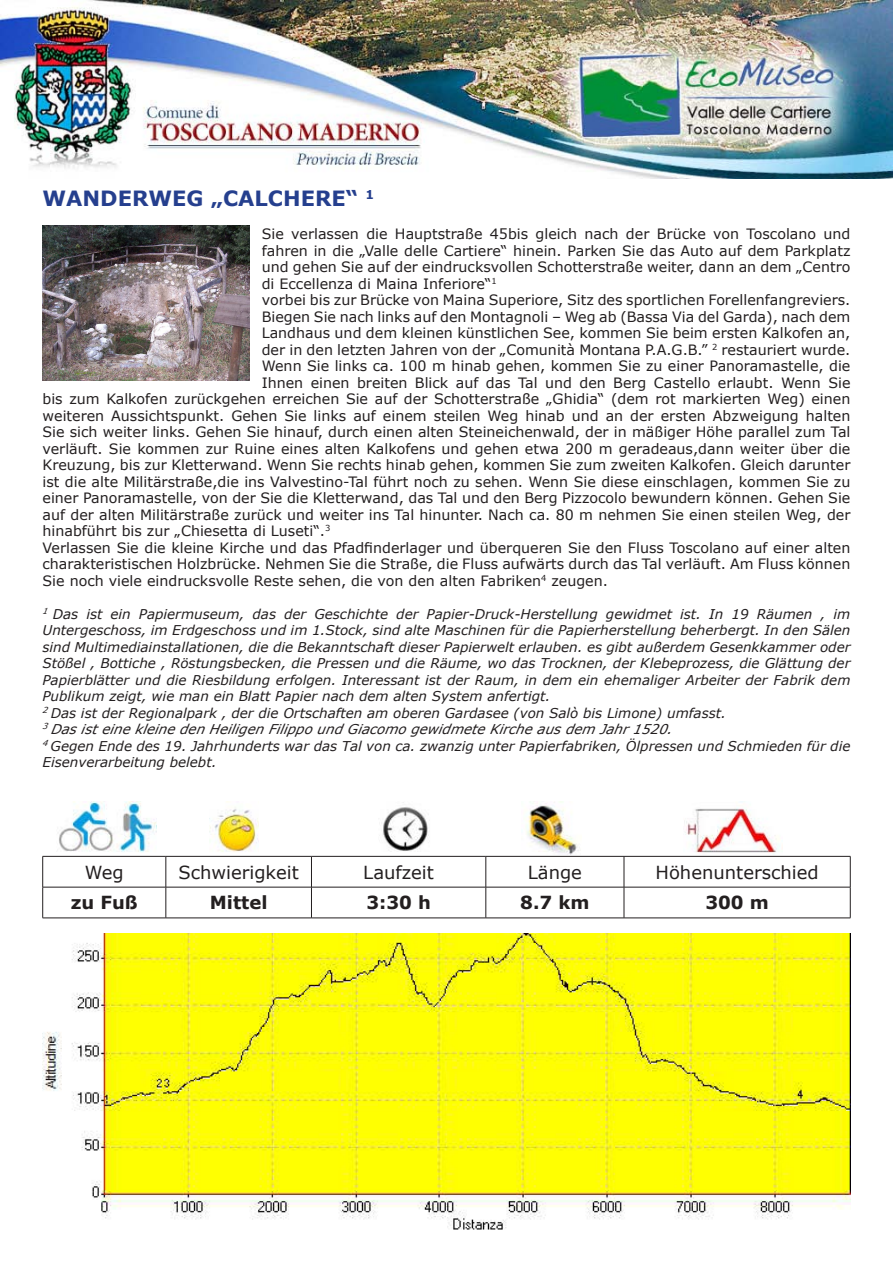
<style>
.page{position:relative;width:893px;height:1263px;background:#fff}
.page>*{position:absolute;margin:0;border:0;box-sizing:border-box;transform-origin:0 0}
.t1{font:700 21px "Verdana";color:#253f8e}
.t2{font:18px "Verdana";color:#231f20}
.t3{font:700 18px "Verdana";color:#231f20}
.t4{font:14.25px/16.5px "Verdana";color:#231f20;text-align:justify}
.t5{font:italic 13.5px/16.5px "Verdana";color:#231f20;text-align:justify}
</style>
<div class="page">
<img style="left:43px;top:933px;width:807px;height:297px">
<img style="left:43px;top:225px;width:206px;height:155px">
<img style="left:0;top:0;width:892px;height:178px">
<hr style="left:43px;top:856px;width:123px;height:1px;background:#231f20">
<hr style="left:42px;top:856px;width:1px;height:31px;background:#231f20">
<hr style="left:166px;top:856px;width:145px;height:1px;background:#231f20">
<hr style="left:166px;top:856px;width:1px;height:31px;background:#231f20">
<hr style="left:311px;top:856px;width:175px;height:1px;background:#231f20">
<hr style="left:311px;top:856px;width:1px;height:31px;background:#231f20">
<hr style="left:486px;top:856px;width:138px;height:1px;background:#231f20">
<hr style="left:486px;top:856px;width:1px;height:31px;background:#231f20">
<hr style="left:624px;top:856px;width:226px;height:1px;background:#231f20">
<hr style="left:624px;top:856px;width:1px;height:31px;background:#231f20">
<hr style="left:850px;top:856px;width:1px;height:31px;background:#231f20">
<hr style="left:43px;top:887px;width:123px;height:1px;background:#231f20">
<hr style="left:42px;top:887px;width:1px;height:31px;background:#231f20">
<hr style="left:166px;top:887px;width:145px;height:1px;background:#231f20">
<hr style="left:166px;top:887px;width:1px;height:31px;background:#231f20">
<hr style="left:311px;top:887px;width:175px;height:1px;background:#231f20">
<hr style="left:311px;top:887px;width:1px;height:31px;background:#231f20">
<hr style="left:486px;top:887px;width:138px;height:1px;background:#231f20">
<hr style="left:486px;top:887px;width:1px;height:31px;background:#231f20">
<hr style="left:624px;top:887px;width:226px;height:1px;background:#231f20">
<hr style="left:624px;top:887px;width:1px;height:31px;background:#231f20">
<hr style="left:850px;top:887px;width:1px;height:31px;background:#231f20">
<hr style="left:43px;top:918px;width:123px;height:1px;background:#231f20">
<hr style="left:166px;top:918px;width:145px;height:1px;background:#231f20">
<hr style="left:311px;top:918px;width:175px;height:1px;background:#231f20">
<hr style="left:486px;top:918px;width:138px;height:1px;background:#231f20">
<hr style="left:624px;top:918px;width:226px;height:1px;background:#231f20">
<img style="left:209px;top:801px;width:49px;height:51px">
<img style="left:526px;top:801px;width:53px;height:54px">
<img style="left:684px;top:801px;width:99px;height:52px">
<img style="left:59px;top:801px;width:97px;height:52px">
<img style="left:383px;top:802px;width:46px;height:49px">
<p class="t1" style="left:43px;top:185px;width:333px">WANDERWEG „CALCHERE“ <sup>1</sup></p>
<p class="t4" style="left:262px;top:225px;width:590px">Sie verlassen die Hauptstraße 45bis gleich nach der Brücke von Toscolano und fahren in die „Valle delle Cartiere“ hinein. Parken Sie das Auto auf dem Parkplatz und gehen Sie auf der eindrucksvollen Schotterstraße weiter, dann an dem „Centro di Eccellenza di Maina Inferiore“<sup>1</sup></p>
<p class="t4" style="left:262px;top:291px;width:590px">vorbei bis zur Brücke von Maina Superiore, Sitz des sportlichen Forellenfangreviers.</p>
<p class="t4" style="left:262px;top:308px;width:590px">Biegen Sie nach links auf den Montagnoli – Weg ab (Bassa Via del Garda), nach dem</p>
<p class="t4" style="left:262px;top:324px;width:590px">Landhaus und dem kleinen künstlichen See, kommen Sie beim ersten Kalkofen an,</p>
<p class="t4" style="left:262px;top:341px;width:590px">der in den letzten Jahren von der „Comunità Montana P.A.G.B.” <sup>2</sup> restauriert wurde.</p>
<p class="t4" style="left:262px;top:357px;width:590px">Wenn Sie links ca. 100 m hinab gehen, kommen Sie zu einer Panoramastelle, die</p>
<p class="t4" style="left:262px;top:374px;width:590px">Ihnen einen breiten Blick auf das Tal und den Berg Castello erlaubt. Wenn Sie</p>
<p class="t4" style="left:43px;top:390px;width:809px">bis zum Kalkofen zurückgehen erreichen Sie auf der Schotterstraße „Ghidia“ (dem rot markierten Weg) einen</p>
<p class="t4" style="left:43px;top:407px;width:809px">weiteren Aussichtspunkt. Gehen Sie links auf einem steilen Weg hinab und an der ersten Abzweigung halten</p>
<p class="t4" style="left:43px;top:423px;width:809px">Sie sich weiter links. Gehen Sie hinauf, durch einen alten Steineichenwald, der in mäßiger Höhe parallel zum Tal</p>
<p class="t4" style="left:43px;top:440px;width:809px">verläuft. Sie kommen zur Ruine eines alten Kalkofens und gehen etwa 200 m geradeaus,dann weiter über die</p>
<p class="t4" style="left:43px;top:456px;width:809px">Kreuzung, bis zur Kletterwand. Wenn Sie rechts hinab gehen, kommen Sie zum zweiten Kalkofen. Gleich darunter</p>
<p class="t4" style="left:43px;top:473px;width:809px">ist die alte Militärstraße,die ins Valvestino-Tal führt noch zu sehen. Wenn Sie diese einschlagen, kommen Sie zu</p>
<p class="t4" style="left:43px;top:489px;width:809px">einer Panoramastelle, von der Sie die Kletterwand, das Tal und den Berg Pizzocolo bewundern können. Gehen Sie</p>
<p class="t4" style="left:43px;top:506px;width:809px">auf der alten Militärstraße zurück und weiter ins Tal hinunter. Nach ca. 80 m nehmen Sie einen steilen Weg, der</p>
<p class="t4" style="left:43px;top:522px;width:289px">hinabführt bis zur „Chiesetta di Luseti“.<sup>3</sup></p>
<p class="t4" style="left:43px;top:539px;width:809px">Verlassen Sie die kleine Kirche und das Pfadfinderlager und überqueren Sie den Fluss Toscolano auf einer alten charakteristischen Holzbrücke. Nehmen Sie die Straße, die Fluss aufwärts durch das Tal verläuft. Am Fluss können Sie noch viele eindrucksvolle Reste sehen, die von den alten Fabriken<sup>4</sup> zeugen.</p>
<p class="t5" style="left:43px;top:605px;width:809px"><sup>1</sup> Das ist ein Papiermuseum, das der Geschichte der Papier-Druck-Herstellung gewidmet ist. In 19 Räumen , im Untergeschoss, im Erdgeschoss und im 1.Stock, sind alte Maschinen für die Papierherstellung beherbergt. In den Sälen sind Multimediainstallationen, die die Bekanntschaft dieser Papierwelt erlauben. es gibt außerdem Gesenkkammer oder Stößel , Bottiche , Röstungsbecken, die Pressen und die Räume, wo das Trocknen, der Klebeprozess, die Glättung der Papierblätter und die Riesbildung erfolgen. Interessant ist der Raum, in dem ein ehemaliger Arbeiter der Fabrik dem Publikum zeigt, wie man ein Blatt Papier nach dem alten System anfertigt.</p>
<p class="t5" style="left:43px;top:704px;width:685px"><sup>2</sup> Das ist der Regionalpark , der die Ortschaften am oberen Gardasee (von Salò bis Limone) umfasst.</p>
<p class="t5" style="left:43px;top:720px;width:634px"><sup>3</sup> Das ist eine kleine den Heiligen Filipp o und Giacomo gewidmete Kirche aus dem Jahr 1520.</p>
<p class="t5" style="left:43px;top:737px;width:809px"><sup>4</sup> Gegen Ende des 19. Jahrhunderts war das Tal von ca. zwanzig unter Papierfabriken, Ölpressen und Schmieden für die<br>Eisenverarbeitung belebt.</p>
<p class="t2" style="left:85px;top:861px;width:40px">Weg</p>
<p class="t2" style="left:178px;top:861px;width:122px">Schwierigkeit</p>
<p class="t2" style="left:363px;top:861px;width:72px">Laufzeit</p>
<p class="t2" style="left:528px;top:861px;width:56px">Länge</p>
<p class="t2" style="left:655px;top:861px;width:165px">Höhenunterschied</p>
<p class="t3" style="left:71px;top:891px;width:69px">zu Fuß</p>
<p class="t3" style="left:210px;top:891px;width:59px">Mittel</p>
<p class="t3" style="left:366px;top:891px;width:66px">3:30 h</p>
<p class="t3" style="left:520px;top:891px;width:71px">8.7 km</p>
<p class="t3" style="left:705px;top:891px;width:65px">300 m</p>
</div>
